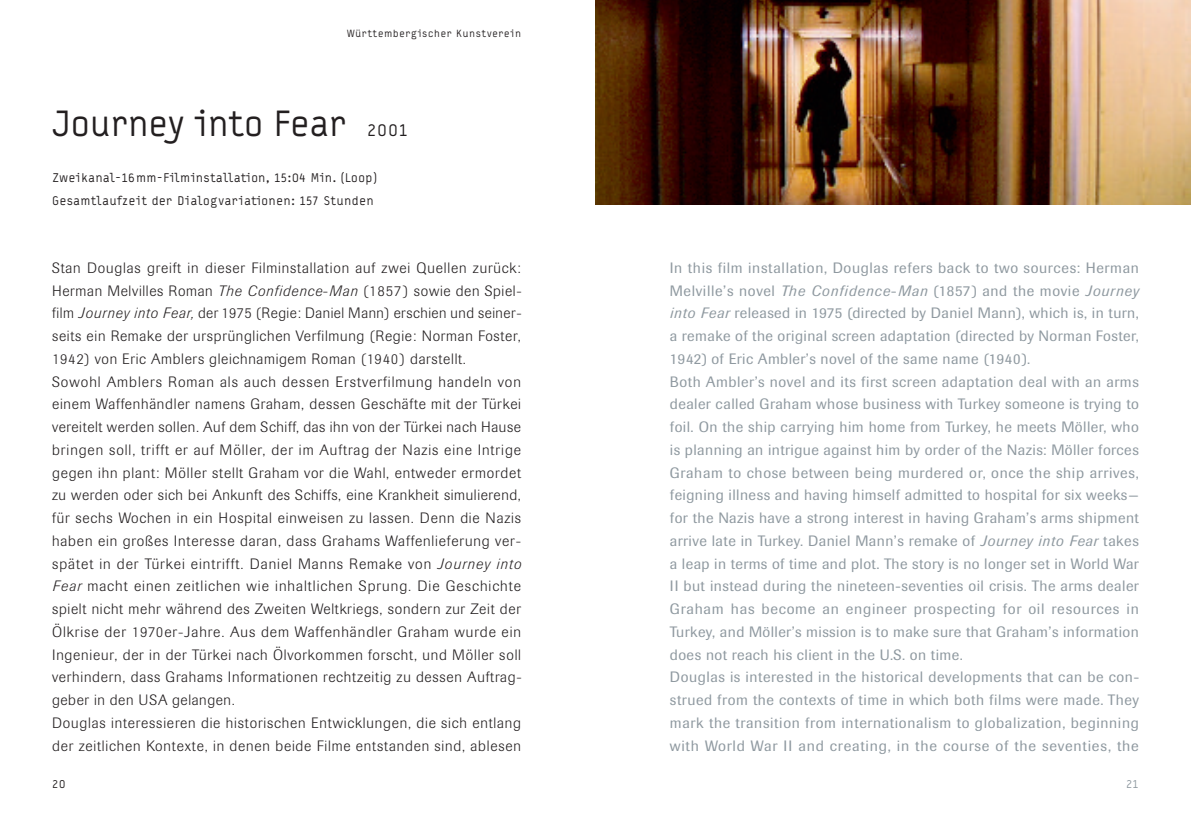
<style>
.page{position:relative;width:1191px;height:819px;background:#fff}
.page>*{position:absolute;margin:0;border:0;box-sizing:border-box;transform-origin:0 0}
.t1{font:36.75px "Typestar";letter-spacing:.005em;color:#231f20}
.t2{font:300 14.88px/22.8px "Imago";letter-spacing:.055em;color:#231f20}
.t3{font:14.88px/22.8px "Imago";letter-spacing:.03em;color:#8f99a0}
.t4{font:12.6px/22.8px "Typestar";letter-spacing:.035em;color:#231f20}
.t5{font:11.9px "Typestar";color:#8f99a0}
.t6{font:11.9px "Typestar";color:#231f20}
.t7{font:10.5px "Typestar";letter-spacing:.06em;color:#231f20}
.s1{font-size:17.5px}
.s2{font-style:italic}
</style>
<div class="page">
<img style="left:595px;top:0;width:596px;height:205px">
<p class="t7" style="left:347px;top:27px;width:176px">Württembergischer Kunstverein</p>
<h1 class="t1" style="left:52px;top:102px;width:357px">Journey into Fear <span class="s1">2001</span></h1>
<p class="t4" style="left:52px;top:166px;width:326px">Zweikanal-16mm-Filminstallation, 15:04 Min. (Loop)<br>Gesamtlaufzeit der Dialogvariationen: 157 Stunden</p>
<p class="t2" style="left:52px;top:258px;width:471px">Stan Douglas greift in dieser Filminstallation auf zwei Quellen zurück:<br>Herman Melvilles Roman <span class="s2">The Confidence</span>-<span class="s2">Man</span> (1857) sowie den Spiel&shy;film <span class="s2">Journey into Fear,</span> der 1975 (Regie: Daniel Mann) erschien und seiner&shy;seits ein Remake der ursprünglichen Verfilmung (Regie: Norman Foster, 1942) von Eric Amblers gleichnamigem Roman (1940) darstellt.<br>Sowohl Amblers Roman als auch dessen Erstverfilmung handeln von einem Waffenhändler namens Graham, dessen Geschäfte mit der Türkei vereitelt werden sollen. Auf dem Schiff, das ihn von der Türkei nach Hause bringen soll, trifft er auf Möller, der im Auftrag der Nazis eine Intrige gegen ihn plant: Möller stellt Graham vor die Wahl, entweder ermordet zu werden oder sich bei Ankunft des Schiffs, eine Krankheit simulierend, für sechs Wochen in ein Hospital einweisen zu lassen. Denn die Nazis haben ein großes Interesse daran, dass Grahams Waffenlieferung ver&shy;spätet in der Türkei eintrifft. Daniel Manns Remake von <span class="s2">Journey into Fear</span> macht einen zeitlichen wie inhaltlichen Sprung. Die Geschichte spielt nicht mehr während des Zweiten Weltkriegs, sondern zur Zeit der Ölkrise der 1970er-Jahre. Aus dem Waffenhändler Graham wurde ein Ingenieur, der in der Türkei nach Ölvorkommen forscht, und Möller soll verhindern, dass Grahams Informationen rechtzeitig zu dessen Auftrag&shy;geber in den USA gelangen.<br>Douglas interessieren die historischen Entwicklungen, die sich entlang der zeitlichen Kontexte, in denen beide Filme entstanden sind, ablesen</p>
<p class="t6" style="left:52px;top:777px;width:15px">20</p>
<p class="t3" style="left:670px;top:257px;width:471px">In this film installation, Douglas refers back to two sources: Herman Melville’s novel <span class="s2">The Confidence</span>-<span class="s2">Man</span> (1857) and the movie <span class="s2">Journey into Fear</span> released in 1975 (directed by Daniel Mann), which is, in turn, a remake of the original screen adaptation (directed by Norman Foster, 1942) of Eric Ambler’s novel of the same name (1940).<br>Both Ambler’s novel and its first screen adaptation deal with an arms dealer called Graham whose business with Turkey someone is trying to foil. On the ship carrying him home from Turkey, he meets Möller, who is planning an intrigue against him by order of the Nazis: Möller forces Graham to chose between being murdered or, once the ship arrives, feigning illness and having himself admitted to hospital for six weeks— for the Nazis have a strong interest in having Graham’s arms shipment arrive late in Turkey. Daniel Mann’s remake of <span class="s2">Journey into Fear</span> takes a leap in terms of time and plot. The story is no longer set in World War II but instead during the nineteen-seventies oil crisis. The arms dealer Graham has become an engineer prospecting for oil resources in Turkey, and Möller’s mission is to make sure that Graham’s information does not reach his client in the U.S. on time.<br>Douglas is interested in the historical developments that can be con&shy;strued from the contexts of time in which both films were made. They mark the transition from internationalism to globalization, beginning with World War II and creating, in the course of the seventies, the</p>
<p class="t5" style="left:1126px;top:777px;width:14px">21</p>
</div>
